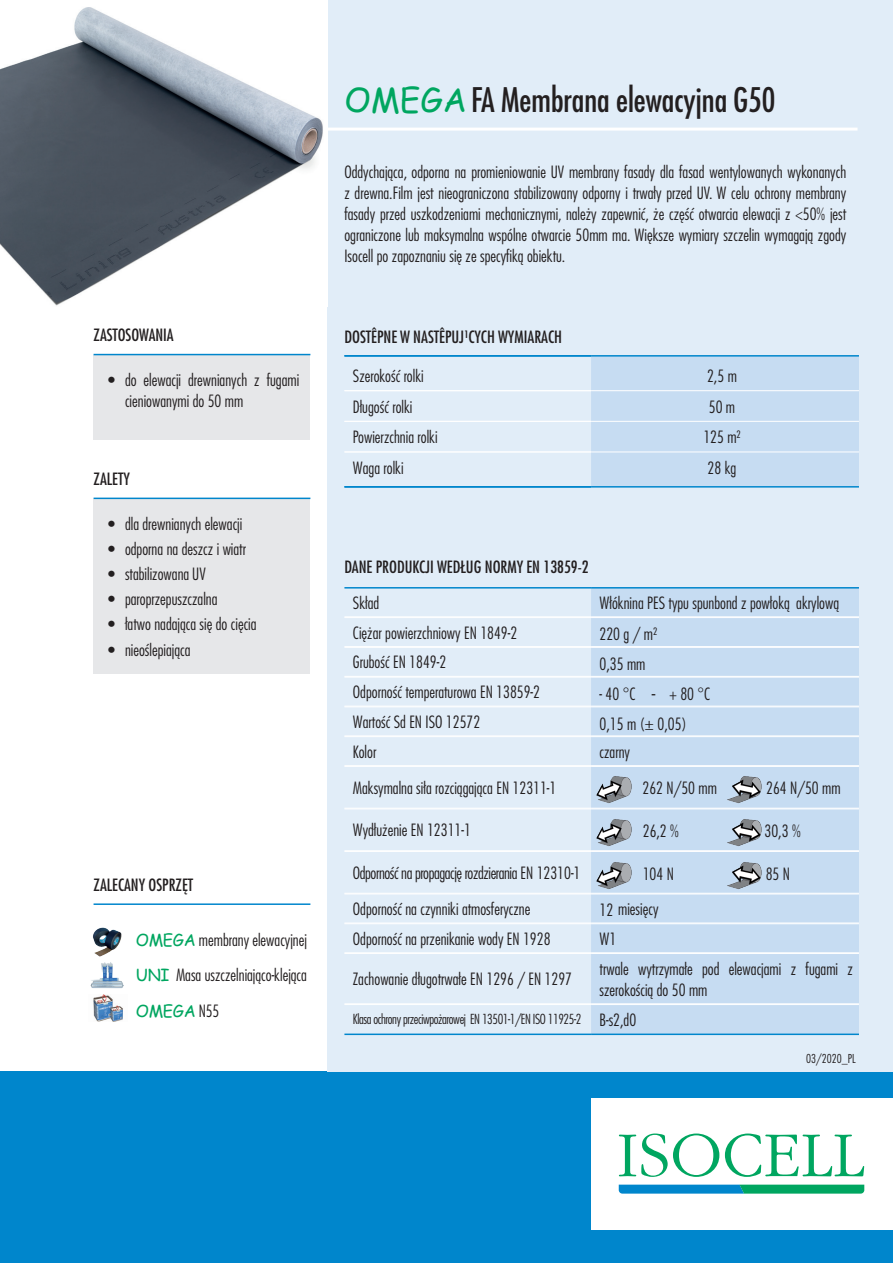
<style>
.page{position:relative;width:893px;height:1263px;background:#fff}
.page>*{position:absolute;margin:0;border:0;box-sizing:border-box;transform-origin:0 0}
.t1{font:500 condensed 33px "Futura LT Pro";color:#231f20}
.t2{font:300 condensed 16.5px/30.6px "Futura LT Pro";color:#231f20}
.t3{font:500 condensed 16.5px "Futura LT Pro";color:#231f20}
.t4{font:16.5px "Comic Sans MS";letter-spacing:-.02em;color:#00a660}
.t5{font:300 condensed 13.5px "Futura LT Pro";letter-spacing:-.03em;color:#231f20}
.t6{font:300 condensed 12px "Futura LT Pro";color:#231f20}
.s1{font-family:"Comic Sans MS";font-weight:400;font-stretch:normal;color:#00a660}
.s2{font-family:"Futura LT Pro";font-weight:300;font-stretch:condensed;color:#231f20}
.s3{font-family:"Minion Pro";font-weight:400;font-stretch:normal}
</style>
<div class="page">
<div style="left:0;top:1071px;width:893px;height:192px;background:#0086cc"></div>
<div style="left:591px;top:1098px;width:302px;height:131px;background:#fff"></div>
<svg style="left:619px;top:1133px;width:100px;height:44px"></svg>
<svg style="left:725px;top:1133px;width:139px;height:44px"></svg>
<svg style="left:619px;top:1184px;width:245px;height:9px;background:#129d9d"></svg>
<div style="left:327px;top:0;width:566px;height:1071px;background:#e1edf8"></div>
<hr style="left:327px;top:128px;width:530px;height:3px;background:#fff">
<div style="left:591px;top:357px;width:268px;height:129px;background:#c6dcf2"></div>
<hr style="left:591px;top:390px;width:268px;height:1px;background:#fff">
<hr style="left:591px;top:421px;width:268px;height:1px;background:#fff">
<hr style="left:591px;top:452px;width:268px;height:1px;background:#fff">
<hr style="left:591px;top:355px;width:268px;height:2px;background:#0086cc">
<hr style="left:591px;top:486px;width:268px;height:2px;background:#0086cc">
<div style="left:591px;top:588px;width:268px;height:445px;background:#c6dcf2"></div>
<hr style="left:344px;top:617px;width:247px;height:1px;background:#fff">
<hr style="left:591px;top:617px;width:268px;height:1px;background:#fff">
<hr style="left:344px;top:647px;width:247px;height:1px;background:#fff">
<hr style="left:591px;top:647px;width:268px;height:1px;background:#fff">
<hr style="left:344px;top:677px;width:247px;height:1px;background:#fff">
<hr style="left:591px;top:677px;width:268px;height:1px;background:#fff">
<hr style="left:344px;top:736px;width:247px;height:1px;background:#fff">
<hr style="left:591px;top:736px;width:268px;height:1px;background:#fff">
<hr style="left:344px;top:766px;width:247px;height:1px;background:#fff">
<hr style="left:591px;top:766px;width:268px;height:1px;background:#fff">
<hr style="left:344px;top:851px;width:247px;height:1px;background:#fff">
<hr style="left:591px;top:851px;width:268px;height:1px;background:#fff">
<hr style="left:344px;top:894px;width:247px;height:1px;background:#fff">
<hr style="left:591px;top:894px;width:268px;height:1px;background:#fff">
<hr style="left:344px;top:953px;width:247px;height:1px;background:#fff">
<hr style="left:591px;top:953px;width:268px;height:1px;background:#fff">
<hr style="left:344px;top:1004px;width:247px;height:1px;background:#fff">
<hr style="left:591px;top:1004px;width:268px;height:1px;background:#fff">
<hr style="left:344px;top:587px;width:247px;height:1px;background:#0086cc">
<hr style="left:591px;top:587px;width:268px;height:1px;background:#0086cc">
<hr style="left:344px;top:1033px;width:247px;height:2px;background:#0086cc">
<hr style="left:591px;top:1033px;width:268px;height:2px;background:#0086cc">
<img style="left:0;top:7px;width:323px;height:299px">
<img style="left:593px;top:818px;width:40px;height:31px">
<img style="left:723px;top:818px;width:39px;height:31px">
<img style="left:593px;top:775px;width:40px;height:31px">
<img style="left:723px;top:775px;width:39px;height:31px">
<img style="left:93px;top:927px;width:29px;height:30px">
<img style="left:93px;top:994px;width:30px;height:27px">
<img style="left:90px;top:962px;width:34px;height:27px">
<img style="left:593px;top:861px;width:40px;height:31px">
<img style="left:723px;top:861px;width:39px;height:31px">
<hr style="left:344px;top:390px;width:247px;height:1px;background:#fff">
<hr style="left:344px;top:421px;width:247px;height:1px;background:#fff">
<hr style="left:344px;top:452px;width:247px;height:1px;background:#fff">
<hr style="left:344px;top:355px;width:247px;height:2px;background:#0086cc">
<hr style="left:344px;top:486px;width:247px;height:2px;background:#0086cc">
<hr style="left:344px;top:616px;width:247px;height:1px;background:#fff">
<hr style="left:591px;top:616px;width:268px;height:1px;background:#fff">
<hr style="left:344px;top:646px;width:247px;height:1px;background:#fff">
<hr style="left:591px;top:646px;width:268px;height:1px;background:#fff">
<hr style="left:344px;top:676px;width:247px;height:1px;background:#fff">
<hr style="left:591px;top:676px;width:268px;height:1px;background:#fff">
<hr style="left:344px;top:706px;width:247px;height:1px;background:#fff">
<hr style="left:591px;top:706px;width:268px;height:1px;background:#fff">
<hr style="left:344px;top:735px;width:247px;height:1px;background:#fff">
<hr style="left:591px;top:735px;width:268px;height:1px;background:#fff">
<hr style="left:344px;top:765px;width:247px;height:1px;background:#fff">
<hr style="left:591px;top:765px;width:268px;height:1px;background:#fff">
<hr style="left:344px;top:808px;width:247px;height:1px;background:#fff">
<hr style="left:591px;top:808px;width:268px;height:1px;background:#fff">
<hr style="left:344px;top:850px;width:247px;height:1px;background:#fff">
<hr style="left:344px;top:893px;width:247px;height:1px;background:#fff">
<hr style="left:344px;top:923px;width:247px;height:1px;background:#fff">
<hr style="left:344px;top:952px;width:247px;height:1px;background:#fff">
<hr style="left:344px;top:1003px;width:247px;height:1px;background:#fff">
<hr style="left:591px;top:850px;width:268px;height:1px;background:#fff">
<hr style="left:591px;top:893px;width:268px;height:1px;background:#fff">
<hr style="left:591px;top:923px;width:268px;height:1px;background:#fff">
<hr style="left:591px;top:952px;width:268px;height:1px;background:#fff">
<hr style="left:591px;top:1003px;width:268px;height:1px;background:#fff">
<div style="left:94px;top:355px;width:216px;height:84px;background:#e6e7e9"></div>
<hr style="left:94px;top:354px;width:216px;height:1px;background:#0086cc">
<div style="left:94px;top:499px;width:216px;height:174px;background:#e6e7e9"></div>
<hr style="left:94px;top:498px;width:216px;height:1px;background:#0086cc">
<hr style="left:94px;top:903px;width:216px;height:2px;background:#0086cc">
<p class="t3" style="left:94px;top:324px;width:82px">ZASTOSOWANIA</p>
<p class="t2" style="left:125px;top:369px;width:176px;line-height:21px;text-indent:-17px">• do elewacji drewnianych z fugami cieniowanymi do 50 mm</p>
<p class="t3" style="left:94px;top:467px;width:38px">ZALETY</p>
<p class="t2" style="left:108px;top:508px;width:136px">• dla drewnianych elewacji</p>
<p class="t2" style="left:108px;top:533px;width:140px">• odporna na deszcz i wiatr</p>
<p class="t2" style="left:108px;top:558px;width:99px">• stabilizowana UV</p>
<p class="t2" style="left:108px;top:584px;width:111px">• paroprzepuszczalna</p>
<p class="t2" style="left:108px;top:609px;width:150px">• łatwo nadająca się do cięcia</p>
<p class="t2" style="left:108px;top:634px;width:84px">• nieoślepiająca</p>
<p class="t3" style="left:94px;top:873px;width:101px">ZALECANY OSPRZĘT</p>
<p class="t2" style="left:136px;top:922px;width:173px;line-height:35.5px"><span class="s1">OMEGA</span> membrany elewacyjnej<br><span class="s1">UNI</span> Masa uszczelniająco-klejąca</p>
<p class="t4" style="left:136px;top:999px;width:85px">OMEGA <span class="s2">N55</span></p>
<h1 class="t1" style="left:344px;top:77px;width:432px"><span class="s1">OMEGA</span>FA Membrana elewacyjna G50</h1>
<p class="t2" style="left:344px;top:162px;width:503px;line-height:21px;text-align:justify">Oddychająca, odporna na promieniowanie UV membrany fasady dla fasad wentylowanych wykonanych z drewna.Film jest nieograniczona stabilizowany odporny i trwały przed UV. W celu ochrony membrany fasady przed uszkodzeniami mechanicznymi, należy zapewnić, że część otwarcia elewacji z &lt;50% jest ograniczone lub maksymalna wspólne otwarcie 50mm ma. Większe wymiary szczelin wymagają zgody Isocell po zapoznaniu się ze specyfiką obiektu.</p>
<p class="t3" style="left:344px;top:325px;width:219px">DOSTÊPNE W NASTÊPUJ¹CYCH WYMIARACH</p>
<p class="t2" style="left:353px;top:361px;width:86px">Szerokość rolki<br>Długość rolki<br>Powierzchnia rolki<br>Waga rolki</p>
<p class="t3" style="left:344px;top:556px;width:246px">DANE PRODUKCJI WEDŁUG NORMY EN 13859-2</p>
<p class="t2" style="left:703px;top:361px;width:39px;text-align:center">2,5 m<br>50 m<br>125 m²<br>28 kg</p>
<p class="t2" style="left:353px;top:587px;width:28px">Skład</p>
<p class="t2" style="left:600px;top:587px;width:241px">Włóknina PES typu spunbond z powłoką akrylową</p>
<p class="t2" style="left:353px;top:617px;width:189px;line-height:29.7px">Ciężar powierzchniowy EN 1849-2<br>Grubość EN 1849-2<br>Odporność temperaturowa EN 13859-2<br>Wartość Sd EN ISO 12572<br>Kolor</p>
<p class="t2" style="left:600px;top:619px;width:59px;line-height:29.7px">220 g / m²<br>0,35 mm</p>
<p class="t2" style="left:600px;top:679px;width:112px;line-height:29.7px">- 40 °C - + 80 °C<br>0,15 m (<span class="s3">±</span> 0,05)</p>
<p class="t2" style="left:600px;top:736px;width:32px">czarny</p>
<p class="t2" style="left:353px;top:772px;width:205px">Maksymalna siła rozciągająca EN 12311-1</p>
<p class="t2" style="left:353px;top:815px;width:119px">Wydłużenie EN 12311-1</p>
<p class="t2" style="left:353px;top:854px;width:229px;line-height:36.2px">Odporność na propagację rozdzierania EN 12310-1<br>Odporność na czynniki atmosferyczne</p>
<p class="t2" style="left:353px;top:923px;width:199px">Odporność na przenikanie wody EN 1928</p>
<p class="t2" style="left:353px;top:964px;width:221px">Zachowanie długotrwałe EN 1296 / EN 1297</p>
<p class="t2" style="left:600px;top:958px;width:255px;line-height:21px">trwale wytrzymałe pod elewacjami z fugami z szerokością do 50 mm</p>
<p class="t5" style="left:353px;top:1011px;width:230px">Klasa ochrony przeciwpożarowej EN 13501-1/EN ISO 11925-2</p>
<p class="t2" style="left:642px;top:773px;width:76px">262 N/50 mm</p>
<p class="t2" style="left:766px;top:773px;width:76px">264 N/50 mm</p>
<p class="t2" style="left:643px;top:815px;width:38px">26,2 %</p>
<p class="t2" style="left:765px;top:815px;width:38px">30,3 %</p>
<p class="t2" style="left:643px;top:858px;width:33px">104 N</p>
<p class="t2" style="left:766px;top:858px;width:26px">85 N</p>
<p class="t2" style="left:600px;top:893px;width:60px">12 miesięcy<br>W1</p>
<p class="t2" style="left:600px;top:1005px;width:38px">B-s2,d0</p>
<p class="t6" style="left:806px;top:1051px;width:51px">03/2020_PL</p>
</div>
